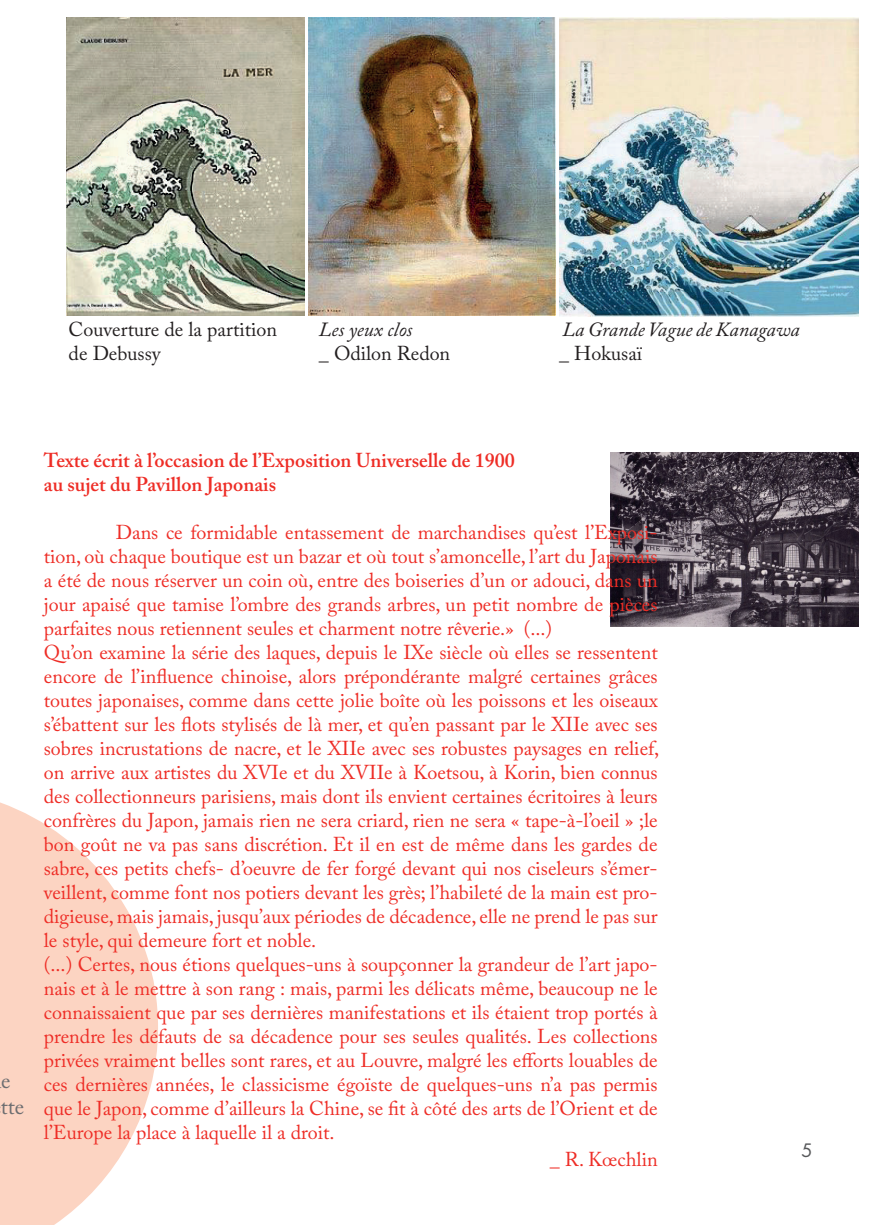
<style>
.page{position:relative;width:876px;height:1225px;background:#fff}
.page>*{position:absolute;margin:0;border:0;box-sizing:border-box;transform-origin:0 0}
.t1{font:22px/26.4px "Adobe Caslon Pro";color:#6c6d70}
.t2{font:20px/24px "Adobe Caslon Pro";color:#ee2d26}
.t3{font:600 20px/24px "Adobe Caslon Pro";color:#ee2d26}
.t4{font:20px/24px "Adobe Caslon Pro";color:#231f20}
.t5{font:italic 20px "Adobe Caslon Pro";color:#231f20}
.t6{font:18px "Futura Std";color:#57585a}
</style>
<div class="page">
<img style="left:66px;top:17px;width:239px;height:299px">
<img style="left:559px;top:17px;width:300px;height:300px">
<img style="left:610px;top:452px;width:249px;height:174px">
<img style="left:309px;top:17px;width:246px;height:299px">
<svg style="left:0;top:802px;width:158px;height:423px;fill:#fcd4c2"></svg>
<p class="t4" style="left:69px;top:317px;width:210px">Couverture de la partition de Debussy</p>
<p class="t5" style="left:319px;top:317px;width:95px">Les yeux clos</p>
<p class="t4" style="left:319px;top:341px;width:133px">_ Odilon Redon</p>
<p class="t5" style="left:563px;top:317px;width:238px">La Grande Vague de Kanagawa</p>
<p class="t4" style="left:559px;top:341px;width:85px">_ Hokusaï</p>
<p class="t1" style="left:1px;top:1067px;width:25px">e tte</p>
<p class="t3" style="left:44px;top:448px;width:472px">Texte écrit à l’occasion de l’Exposition Universelle de 1900 au sujet du Pavillon Japonais</p>
<p class="t2" style="left:44px;top:520px;width:617px;text-indent:72px">Dans ce formidable entassement de marchandises qu’est l’Exposi&shy;tion, où chaque boutique est un bazar et où tout s’amoncelle, l’art du Japonais a été de nous réserver un coin où, entre des boiseries d’un or adouci, dans un jour apaisé que tamise l’ombre des grands arbres, un petit nombre de pièces parfaites nous retiennent seules et charment notre rêverie.» (...)<br>Qu’on examine la série des laques, depuis le IXe siècle où elles se ressentent encore de l’influence chinoise, alors prépondérante malgré certaines grâces toutes japonaises, comme dans cette jolie boîte où les poissons et les oiseaux s’ébattent sur les flots stylisés de là mer, et qu’en passant par le XIIe avec ses sobres incrustations de nacre, et le XIIe avec ses robustes paysages en relief, on arrive aux artistes du XVIe et du XVIIe à Koetsou, à Korin, bien connus des collectionneurs parisiens, mais dont ils envient certaines écritoires à leurs confrères du Japon, jamais rien ne sera criard, rien ne sera « tape-à-l’oeil » ;le bon goût ne va pas sans discrétion. Et il en est de même dans les gardes de sabre, ces petits chefs- d’oeuvre de fer forgé devant qui nos ciseleurs s’émer&shy;veillent, comme font nos potiers devant les grès; l’habileté de la main est pro&shy;digieuse, mais jamais, jusqu’aux périodes de décadence, elle ne prend le pas sur le style, qui demeure fort et noble.<br>(...) Certes, nous étions quelques-uns à soupçonner la grandeur de l’art japo&shy;nais et à le mettre à son rang : mais, parmi les délicats même, beaucoup ne le connaissaient que par ses dernières manifestations et ils étaient trop portés à prendre les défauts de sa décadence pour ses seules qualités. Les collections privées vraiment belles sont rares, et au Louvre, malgré les efforts louables de ces dernières années, le classicisme égoïste de quelques-uns n’a pas permis que le Japon, comme d’ailleurs la Chine, se fit à côté des arts de l’Orient et de l’Europe la place à laquelle il a droit.</p>
<p class="t2" style="left:550px;top:1146px;width:109px">_ R. Kœchlin</p>
<p class="t6" style="left:801px;top:1139px;width:13px">5</p>
</div>
